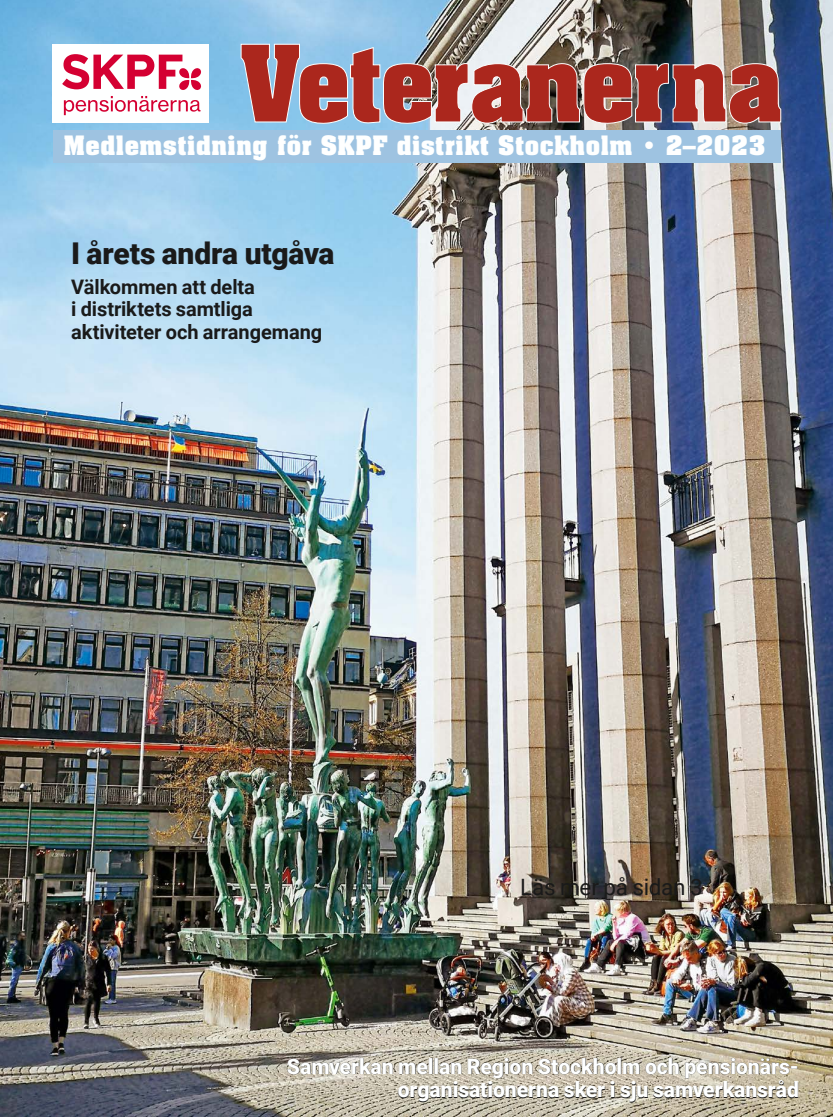
<style>
.page{position:relative;width:833px;height:1117px;background:#fff}
.page>*{position:absolute;margin:0;border:0;box-sizing:border-box;transform-origin:0 0}
.t1{font:900 30px "Roboto";letter-spacing:-.005em;color:#1a1a1a}
.t2{font:700 26.25px "Aachen BT";color:#feffff}
.t3{font:22.5px "Roboto";letter-spacing:-.015em;color:#1a1a1a}
.t4{font:900 21.25px/23.8px "Roboto";letter-spacing:-.005em;color:#feffff;text-align:right}
.t5{font:700 20px/22.5px "Roboto";letter-spacing:-.005em;color:#1a1a1a}
</style>
<div class="page">
<img style="left:0;top:0;width:833px;height:1116px">
<svg style="left:240px;top:43px;width:541px;height:81px;background:#a36260"></svg>
<div style="left:53px;top:44px;width:156px;height:79px;background:#feffff"></div>
<svg style="left:62px;top:54px;width:139px;height:61px"></svg>
<div style="left:53px;top:130px;width:727px;height:33px;background:#9ec3e1"></div>
<p class="t2" style="left:63px;top:128px;width:704px">Medlemstidning för SKPF distrikt Stockholm • 2–2023</p>
<h1 class="t1" style="left:71px;top:232px;width:265px">I årets andra utgåva</h1>
<p class="t5" style="left:71px;top:274px;width:252px">Välkommen att delta<br>i distriktets samtliga aktiviteter och arrangemang</p>
<p class="t3" style="left:520px;top:871px;width:184px">Läs mer på sidan 3</p>
<p class="t4" style="left:287px;top:1053px;width:513px">Samverkan mellan Region Stockholm och pensionärs&shy;organisationerna sker i sju samverkansråd</p>
</div>
